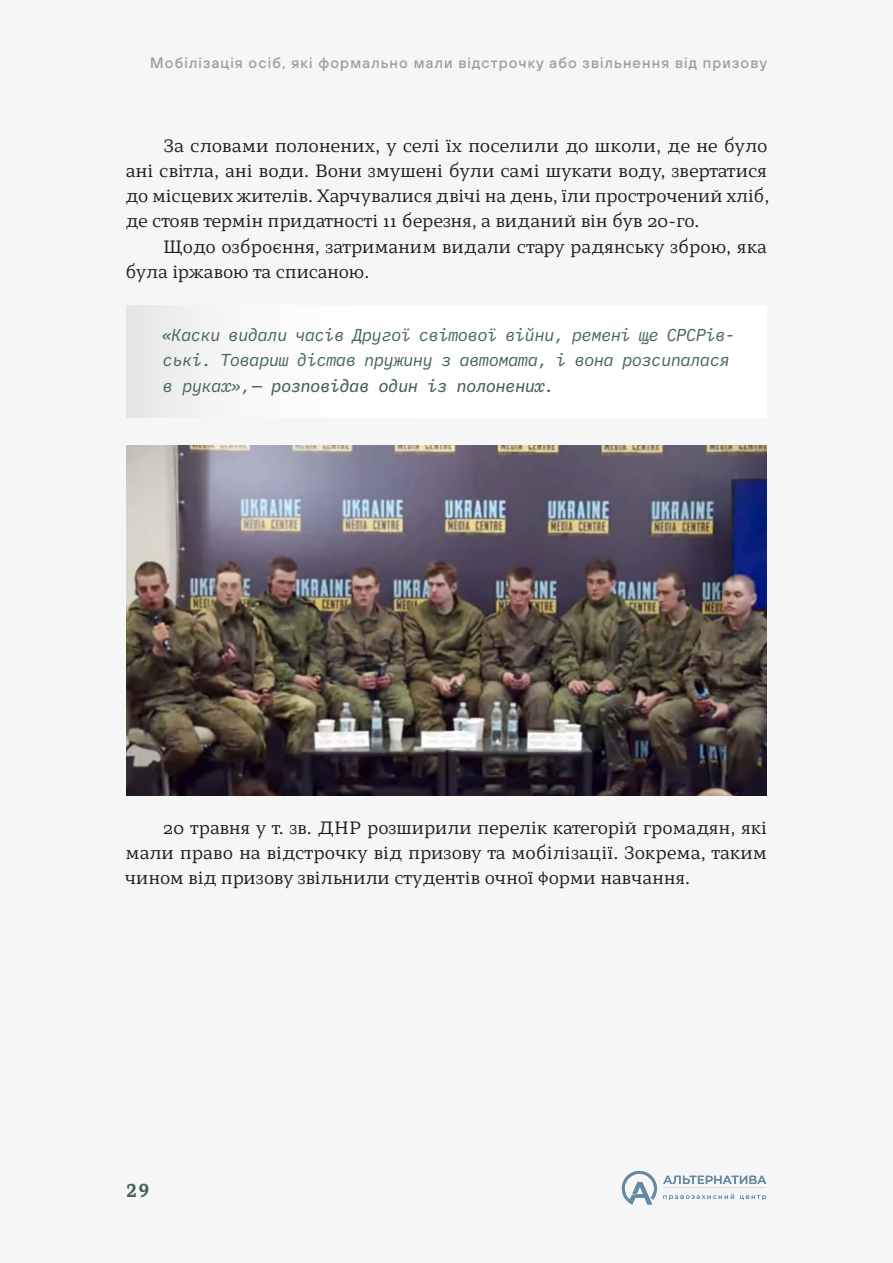
<style>
.page{position:relative;width:893px;height:1263px;background:#f6f6f6}
.page>*{position:absolute;margin:0;border:0;box-sizing:border-box;transform-origin:0 0}
.t1{font:700 18px "Kyotce";color:#42645a}
.t2{font:17.25px/25.2px "Kyotce";letter-spacing:-.01em;color:#1d1d1b}
.t3{font:italic 17.25px/25.2px "IBM Plex Mono";letter-spacing:-.035em;color:#42645a}
.t4{font:italic 17.25px "IBM Plex Mono Text";letter-spacing:-.035em;color:#42645a}
.t5{font:500 15px "TT Hoves";letter-spacing:.075em;color:#9d9d9c}
.s1{font-family:"IBM Plex Mono"}
</style>
<div class="page">
<svg style="left:663px;top:1194px;width:71px;height:6px"></svg>
<svg style="left:740px;top:1195px;width:26px;height:5px"></svg>
<svg style="left:622px;top:1171px;width:35px;height:33px"></svg>
<svg style="left:663px;top:1176px;width:104px;height:12px"></svg>
<div style="left:126px;top:305px;width:641px;height:113px;background:linear-gradient(to right,#f3f3f3,#fff)"></div>
<img style="left:126px;top:445px;width:641px;height:351px">
<p class="t5" style="left:150px;top:54px;width:618px">Мобілізація осіб, які формально мали відстрочку або звільнення від призову</p>
<p class="t2" style="left:125px;top:133px;width:646px;text-indent:38px">За словами полонених, у селі їх поселили до школи, де не було ані світла, ані води. Вони змушені були самі шукати воду, звертатися до місцевих жителів. Харчувалися двічі на день, їли прострочений хліб, де стояв термін придатності 11 березня, а виданий він був 20‑го.</p>
<p class="t2" style="left:125px;top:234px;width:643px;text-indent:38px">Щодо озброєння, затриманим видали стару радянську зброю, яка була іржавою та списаною.</p>
<p class="t3" style="left:162px;top:321px;width:575px">«Каски видали часів Другої світової війни, ремені ще СРСРів&shy;ські. Товариш дістав пружину з автомата, і вона розсипалася</p>
<p class="t4" style="left:163px;top:372px;width:394px"><span class="s1">в руках»,</span>— розповідав один із полонених.</p>
<p class="t2" style="left:124px;top:815px;width:644px;text-align:justify;text-indent:39px">20 травня у т. зв. ДНР розширили перелік категорій громадян, які мали право на відстрочку від призову та мобілізації. Зокрема, таким чином від призову звільнили студентів очної форми навчання.</p>
<p class="t1" style="left:126px;top:1178px;width:25px">29</p>
</div>
